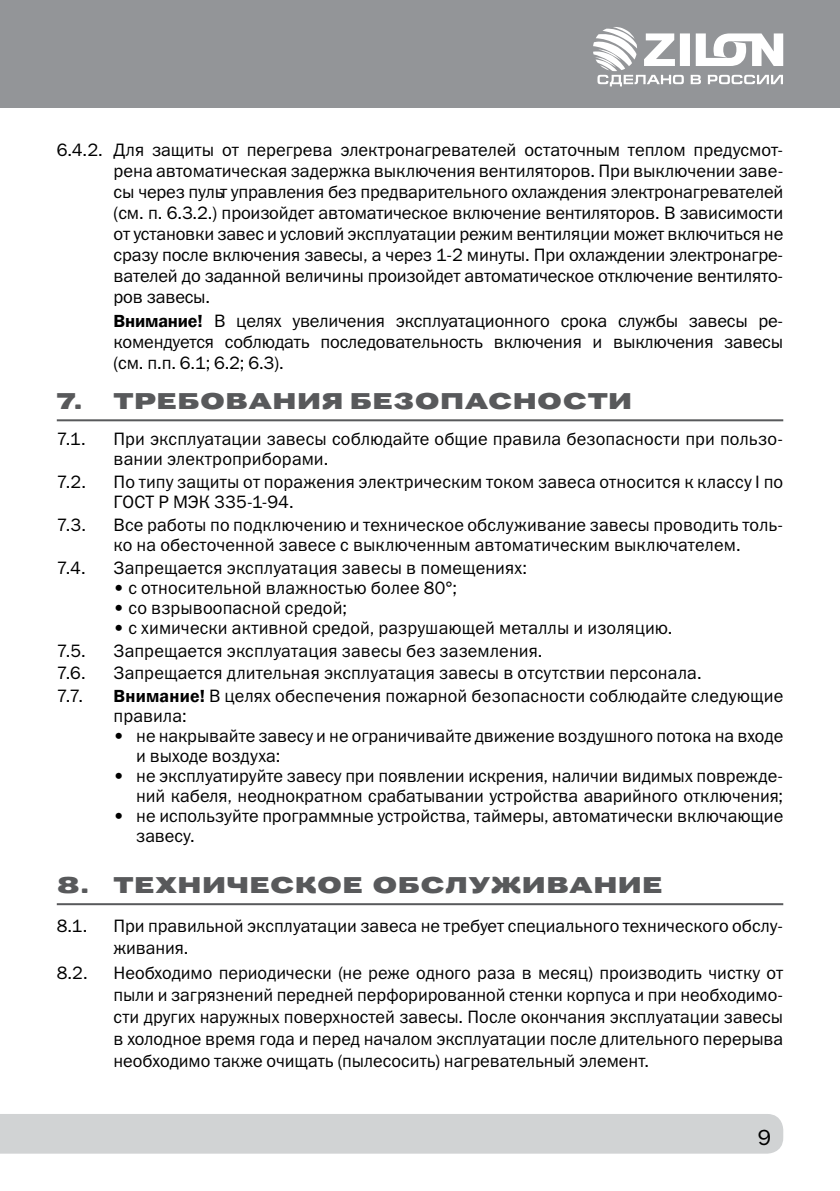
<style>
.page{position:relative;width:840px;height:1191px;background:#fff}
.page>*{position:absolute;margin:0;border:0;box-sizing:border-box;transform-origin:0 0}
.t1{font:24px "Pravda";letter-spacing:.015em;color:#58595b}
.t2{font:22px "Franklin Gothic Book C";color:#000}
.t3{font:18px/21px "Franklin Gothic Book C";letter-spacing:.005em;color:#000}
.s1{font-family:"Franklin Gothic";font-weight:600}
</style>
<div class="page">
<div style="left:0;top:1114px;width:782px;height:39px;background:#d1d3d4"></div>
<div style="left:0;top:0;width:839px;height:108px;background:#939598"></div>
<svg style="left:593px;top:27px;width:189px;height:59px"></svg>
<hr style="left:57px;top:419px;width:725px;height:2px;background:#58595b">
<hr style="left:57px;top:903px;width:725px;height:2px;background:#58595b">
<p class="t3" style="left:113px;top:139px;width:671px;text-align:justify;text-indent:-57px">6.4.2. Для защиты от перегрева электронагревателей остаточным теплом предусмот&shy;рена автоматическая задержка выключения вентиляторов. При выключении заве&shy;сы через пульт управления без предварительного охлаждения электронагревателей (см. п. 6.3.2.) произойдет автоматическое включение вентиляторов. В зависимости от установки завес и условий эксплуатации режим вентиляции может включиться не сразу после включения завесы, а через 1-2 минуты. При охлаждении электронагре&shy;вателей до заданной величины произойдет автоматическое отключение вентилято&shy;ров завесы.</p>
<p class="t3" style="left:113px;top:310px;width:671px;text-align:justify"><span class="s1">Внимание!</span> В целях увеличения эксплуатационного срока службы завесы ре&shy;комендуется соблюдать последовательность включения и выключения завесы (см. п.п. 6.1; 6.2; 6.3).</p>
<h1 class="t1" style="left:57px;top:389px;width:576px">7. Требования безопасности</h1>
<p class="t3" style="left:57px;top:428px;width:31px">7.1.</p>
<p class="t3" style="left:113px;top:429px;width:670px;line-height:20px">При эксплуатации завесы соблюдайте общие правила безопасности при пользо&shy;вании электроприборами.</p>
<p class="t3" style="left:57px;top:471px;width:31px">7.2.</p>
<p class="t3" style="left:113px;top:471px;width:670px;line-height:20px">По типу защиты от поражения электрическим током завеса относится к классу I по<br>ГОСТ Р МЭК 335-1-94.</p>
<p class="t3" style="left:57px;top:514px;width:31px">7.3.</p>
<p class="t3" style="left:113px;top:514px;width:670px;line-height:20px">Все работы по подключению и техническое обслуживание завесы проводить толь&shy;ко на обесточенной завесе с выключенным автоматическим выключателем.</p>
<p class="t3" style="left:57px;top:557px;width:30px">7.4.</p>
<p class="t3" style="left:113px;top:557px;width:415px">Запрещается эксплуатация завесы в помещениях:</p>
<p class="t3" style="left:113px;top:577px;width:345px">• с относительной влажностью более 80°;</p>
<p class="t3" style="left:113px;top:597px;width:235px">• со взрывоопасной средой;</p>
<p class="t3" style="left:113px;top:617px;width:560px">• с химически активной средой, разрушающей металлы и изоляцию.</p>
<p class="t3" style="left:57px;top:639px;width:30px">7.5.</p>
<p class="t3" style="left:113px;top:639px;width:430px">Запрещается эксплуатация завесы без заземления.</p>
<p class="t3" style="left:57px;top:662px;width:30px">7.6.</p>
<p class="t3" style="left:113px;top:662px;width:589px">Запрещается длительная эксплуатация завесы в отсутствии персонала.</p>
<p class="t3" style="left:57px;top:685px;width:28px">7.7.</p>
<p class="t3" style="left:113px;top:686px;width:670px;line-height:20px"><span class="s1">Внимание!</span> В целях обеспечения пожарной безопасности соблюдайте следующие правила:</p>
<p class="t3" style="left:136px;top:726px;width:648px;line-height:20px;text-indent:-23px">• не накрывайте завесу и не ограничивайте движение воздушного потока на входе и выходе воздуха:</p>
<p class="t3" style="left:113px;top:766px;width:670px;line-height:20px;text-align:right">• не эксплуатируйте завесу при появлении искрения, наличии видимых поврежде&shy;ний кабеля, неоднократном срабатывании устройства аварийного отключения;</p>
<p class="t3" style="left:136px;top:806px;width:648px;line-height:20px;text-indent:-23px">• не используйте программные устройства, таймеры, автоматически включающие завесу.</p>
<h1 class="t1" style="left:57px;top:872px;width:607px">8. Техническое обслуживание</h1>
<p class="t3" style="left:57px;top:915px;width:32px">8.1.</p>
<p class="t3" style="left:113px;top:914px;width:670px;line-height:22px">При правильной эксплуатации завеса не требует специального технического обслу&shy;живания.</p>
<p class="t3" style="left:57px;top:961px;width:32px">8.2.</p>
<p class="t3" style="left:113px;top:961px;width:670px;line-height:22px;text-align:justify">Необходимо периодически (не реже одного раза в месяц) производить чистку от пыли и загрязнений передней перфорированной стенки корпуса и при необходимо&shy;сти других наружных поверхностей завесы. После окончания эксплуатации завесы в холодное время года и перед началом эксплуатации после длительного перерыва необходимо также очищать (пылесосить) нагревательный элемент.</p>
<p class="t2" style="left:757px;top:1124px;width:15px">9</p>
</div>
